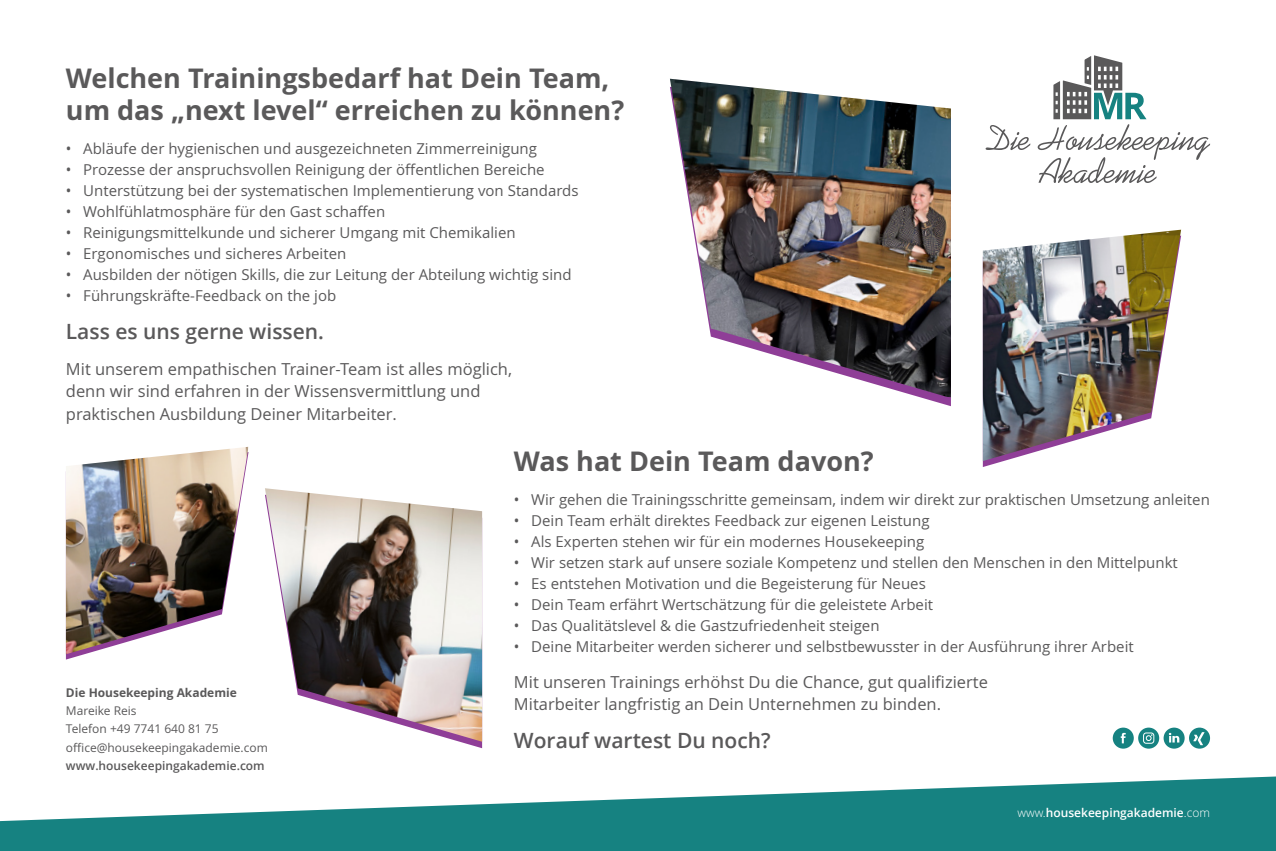
<style>
.page{position:relative;width:1276px;height:851px;background:#fff}
.page>*{position:absolute;margin:0;border:0;box-sizing:border-box;transform-origin:0 0}
.t1{font:700 27px/32.4px "Open Sans";color:#5a595a}
.t2{font:600 21px "Open Sans";color:#5a595a}
.t3{font:16.5px/22.5px "Open Sans";color:#5a595a}
.t4{font:15px "Open Sans";color:#5a595a}
.t5{font:12px "Open Sans";color:#5a595a}
.t6{font:600 12px "Open Sans";color:#5a595a}
.t7{font:600 12px "Open Sans";color:#fff}
.t8{font:700 12px "Open Sans";color:#5a595a}
.s1{font-weight:300}
</style>
<div class="page">
<img style="left:265px;top:488px;width:217px;height:253px">
<svg style="left:1112px;top:727px;width:98px;height:21px"></svg>
<img style="left:66px;top:446px;width:182px;height:208px">
<svg style="left:0;top:776px;width:1276px;height:74px;fill:#168281"></svg>
<img style="left:983px;top:229px;width:198px;height:232px">
<img style="left:670px;top:79px;width:281px;height:318px">
<svg style="left:985px;top:55px;width:225px;height:128px"></svg>
<p class="t1" style="left:66px;top:62px;width:560px">Welchen Trainingsbedarf hat Dein Team, um das „next level“ erreichen zu können?</p>
<p class="t4" style="left:66px;top:140px;width:472px">• Abläufe der hygienischen und ausgezeichneten Zimmerreinigung</p>
<p class="t4" style="left:66px;top:161px;width:480px">• Prozesse der anspruchsvollen Reinigung der öffentlichen Bereiche</p>
<p class="t4" style="left:66px;top:182px;width:514px">• Unterstützung bei der systematischen Implementierung von Standards</p>
<p class="t4" style="left:66px;top:203px;width:321px">• Wohlfühlatmosphäre für den Gast schaffen</p>
<p class="t4" style="left:66px;top:224px;width:451px">• Reinigungsmittelkunde und sicherer Umgang mit Chemikalien</p>
<p class="t4" style="left:66px;top:245px;width:282px">• Ergonomisches und sicheres Arbeiten</p>
<p class="t4" style="left:66px;top:266px;width:507px">• Ausbilden der nötigen Skills, die zur Leitung der Abteilung wichtig sind</p>
<p class="t4" style="left:66px;top:287px;width:272px">• Führungskräfte-Feedback on the job</p>
<p class="t2" style="left:66px;top:317px;width:260px">Lass es uns gerne wissen.</p>
<p class="t3" style="left:66px;top:358px;width:448px">Mit unserem empathischen Trainer-Team ist alles möglich, denn wir sind erfahren in der Wissensvermittlung und praktischen Ausbildung Deiner Mitarbeiter.</p>
<p class="t8" style="left:66px;top:686px;width:172px">Die Housekeeping Akademie</p>
<p class="t5" style="left:66px;top:704px;width:72px">Mareike Reis</p>
<p class="t5" style="left:66px;top:722px;width:154px">Telefon +49 7741 640 81 75</p>
<p class="t5" style="left:66px;top:740px;width:203px">office@housekeepingakademie.com</p>
<p class="t6" style="left:66px;top:756px;width:200px">www.housekeepingakademie.com</p>
<p class="t1" style="left:514px;top:445px;width:361px">Was hat Dein Team davon?</p>
<p class="t4" style="left:514px;top:490px;width:697px">• Wir gehen die Trainingsschritte gemeinsam, indem wir direkt zur praktischen Umsetzung anleiten</p>
<p class="t4" style="left:514px;top:511px;width:417px">• Dein Team erhält direktes Feedback zur eigenen Leistung</p>
<p class="t4" style="left:514px;top:532px;width:412px">• Als Experten stehen wir für ein modernes Housekeeping</p>
<p class="t4" style="left:514px;top:553px;width:665px">• Wir setzen stark auf unsere soziale Kompetenz und stellen den Menschen in den Mittelpunkt</p>
<p class="t4" style="left:514px;top:574px;width:413px">• Es entstehen Motivation und die Begeisterung für Neues</p>
<p class="t4" style="left:514px;top:595px;width:421px">• Dein Team erfährt Wertschätzung für die geleistete Arbeit</p>
<p class="t4" style="left:514px;top:616px;width:367px">• Das Qualitätslevel &amp; die Gastzufriedenheit steigen</p>
<p class="t4" style="left:514px;top:638px;width:621px">• Deine Mitarbeiter werden sicherer und selbstbewusster in der Ausführung ihrer Arbeit</p>
<p class="t3" style="left:514px;top:670px;width:475px">Mit unseren Trainings erhöhst Du die Chance, gut qualifizierte<br>Mitarbeiter langfristig an Dein Unternehmen zu binden.</p>
<p class="t2" style="left:514px;top:726px;width:258px">Worauf wartest Du noch?</p>
<p class="t7" style="left:1017px;top:804px;width:194px"><span class="s1">www.</span>housekeepingakademie<span class="s1">.com</span></p>
</div>
